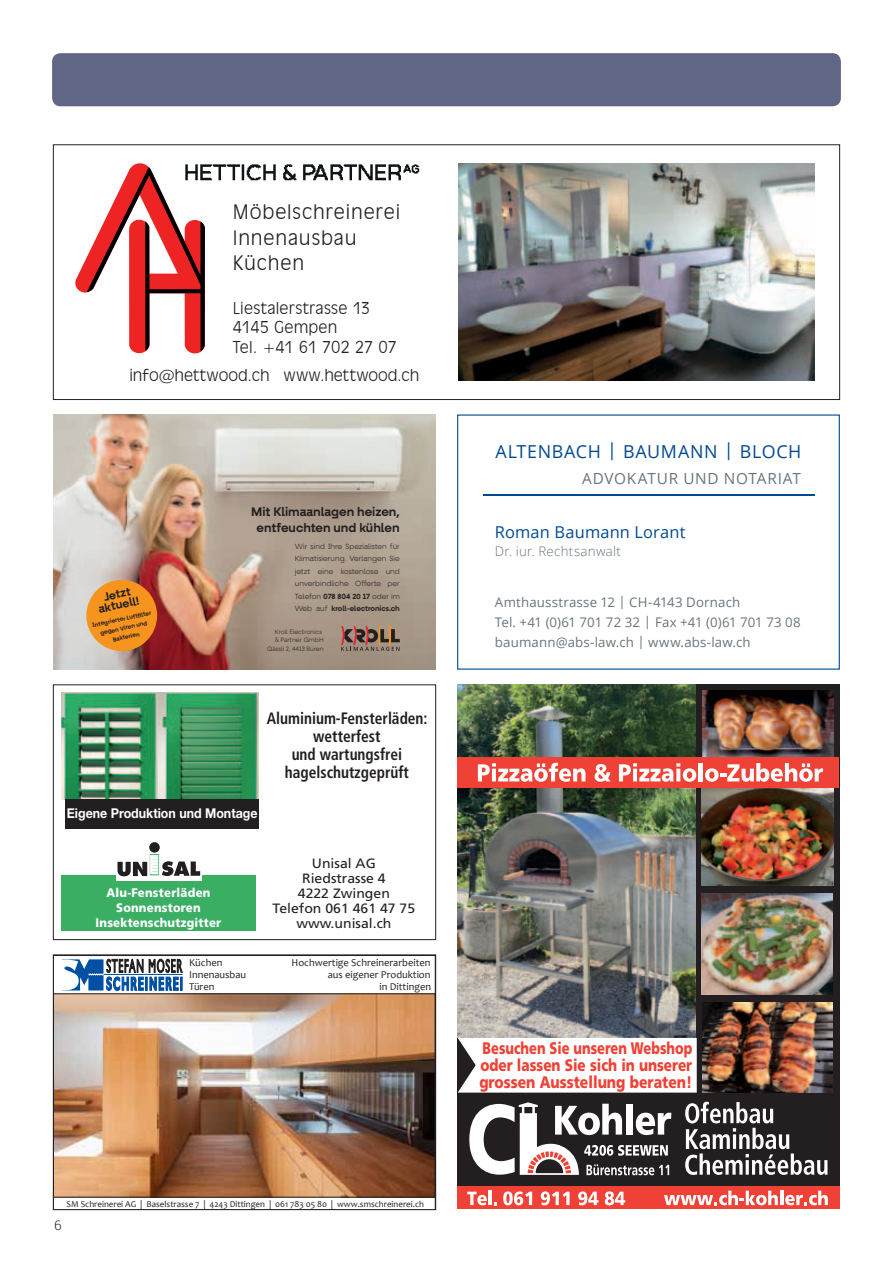
<style>
.page{position:relative;width:893px;height:1263px;background:#fff}
.page>*{position:absolute;margin:0;border:0;box-sizing:border-box;transform-origin:0 0}
.t1{font:300 19.5px/25.5px "Incised 901 BT";letter-spacing:.045em;color:#231f20}
.t2{font:17.85px "Open Sans";letter-spacing:.04em;color:#004a91}
.t3{font:900 16.8px/16.8px "Frutiger";color:#ef4135;text-align:justify;scale:.77 1}
.t4{font:700 condensed 16.5px/18px "Frutiger LT Std";color:#231f20;text-align:center;scale:.93 1}
.t5{font:16.35px "Open Sans";letter-spacing:.01em;color:#004a91}
.t6{font:300 16.05px/19.5px "Incised 901 BT";letter-spacing:.01em;color:#231f20}
.t7{font:15.3px "Open Sans";letter-spacing:.045em;color:#6a747b}
.t8{font:13.95px "Incised 901 BT";color:#231f20}
.t9{font:13.5px/15px "Frutiger LT Std";color:#231f20;text-align:center;scale:1.04 1}
.t10{font:700 13.5px "Helvetica Neue LT Std";color:#fff;scale:.92 1}
.t11{font:300 13.35px "Roboto";color:#231f20}
.t12{font:13.2px/19.6px "Open Sans";letter-spacing:.01em;color:#6a747b}
.t13{font:300 13.2px "Open Sans";letter-spacing:.02em;color:#6a747b}
.t14{font:300 12.75px/16px "Incised 901 BT";color:#231f20}
.t15{font:600 12.6px/16.6px "Fractul";color:#231f20;text-align:center}
.t16{font:900 12.3px/14.9px "Frutiger LT Std";letter-spacing:.02em;color:#fff;text-align:center;scale:.92 1}
.t17{font:600 11.7px/10.8px "Fractul";color:#231f20;text-align:center}
.t18{font:10.5px/12px "Candara";color:#231f20}
.t19{font:9px "Candara";color:#231f20}
.t20{font:300 7.5px/12.6px "Fractul";color:#231f20;text-align:justify}
.t21{font:300 6.3px/8.7px "Fractul";color:#231f20;text-align:right}
.t22{font:600 6.15px/9.1px "Fractul";color:#231f20;text-align:center}
.s1{font-weight:600}
</style>
<div class="page">
<div style="left:52px;top:53px;width:789px;height:53px;background:#606786;border-radius:9px"></div>
<svg style="left:75px;top:163px;width:130px;height:190px"></svg>
<div style="left:172px;top:159px;width:59px;height:29px;background:#fff"></div>
<img style="left:185px;top:164px;width:235px;height:17px">
<img style="left:459px;top:164px;width:355px;height:216px">
<svg style="left:61px;top:692px;width:198px;height:239px"></svg>
<div style="left:62px;top:875px;width:194px;height:56px;background:#3aae63"></div>
<img style="left:62px;top:693px;width:197px;height:106px">
<div style="left:66px;top:799px;width:193px;height:29px;background:#231f20"></div>
<div style="left:116px;top:842px;width:86px;height:39px;background:#fff"></div>
<div style="left:149px;top:842px;width:11px;height:11px;background:#231f20;border-radius:50%"></div>
<div style="left:149px;top:853px;width:10px;height:23px;border:1px solid #fff"></div>
<svg style="left:117px;top:855px;width:83px;height:21px"></svg>
<svg style="left:457px;top:415px;width:383px;height:255px"></svg>
<hr style="left:483px;top:494px;width:332px;height:2px;background:#004a91">
<img style="left:457px;top:685px;width:240px;height:353px">
<div style="left:457px;top:1038px;width:383px;height:166px;background:#231f20"></div>
<div style="left:457px;top:1186px;width:383px;height:23px;background:#ef4135"></div>
<svg style="left:467px;top:1192px;width:20px;height:13px"></svg>
<hr style="left:489px;top:1191px;width:3px;height:14px;background:#fff">
<svg style="left:503px;top:1191px;width:29px;height:14px"></svg>
<svg style="left:541px;top:1191px;width:29px;height:14px"></svg>
<svg style="left:578px;top:1191px;width:20px;height:14px"></svg>
<svg style="left:605px;top:1191px;width:20px;height:14px"></svg>
<svg style="left:664px;top:1191px;width:114px;height:14px"></svg>
<hr style="left:780px;top:1191px;width:3px;height:14px;background:#fff">
<svg style="left:785px;top:1191px;width:43px;height:14px"></svg>
<svg style="left:469px;top:1102px;width:202px;height:73px"></svg>
<svg style="left:685px;top:1102px;width:143px;height:73px"></svg>
<div style="left:697px;top:685px;width:143px;height:412px;background:#231f20"></div>
<img style="left:702px;top:1002px;width:131px;height:91px">
<img style="left:702px;top:691px;width:131px;height:194px">
<img style="left:701px;top:894px;width:132px;height:100px">
<div style="left:457px;top:757px;width:382px;height:31px;background:#ef4135"></div>
<svg style="left:478px;top:763px;width:107px;height:19px"></svg>
<svg style="left:595px;top:764px;width:16px;height:18px"></svg>
<svg style="left:619px;top:763px;width:77px;height:19px"></svg>
<hr style="left:699px;top:763px;width:4px;height:18px;background:#fff">
<svg style="left:705px;top:763px;width:118px;height:19px"></svg>
<div style="left:458px;top:1038px;width:239px;height:54px;background:#fff"></div>
<hr style="left:104px;top:974px;width:79px;height:1px;background:#004fa3">
<img style="left:55px;top:995px;width:378px;height:200px">
<svg style="left:61px;top:958px;width:121px;height:33px"></svg>
<img style="left:53px;top:415px;width:383px;height:255px">
<div style="left:86px;top:580px;width:71px;height:71px;background:#f7941d;border-radius:50%"></div>
<svg style="left:341px;top:626px;width:59px;height:25px"></svg>
<div style="left:53px;top:145px;width:787px;height:255px;border:1px solid #231f20"></div>
<div style="left:53px;top:685px;width:383px;height:255px;border:1px solid #231f20"></div>
<div style="left:53px;top:955px;width:383px;height:255px;border:1px solid #231f20"></div>
<h1 class="t1" style="left:233px;top:200px;width:169px">Möbelschreinerei<br>Innenausbau<br>Küchen</h1>
<h3 class="t6" style="left:233px;top:298px;width:166px">Liestalerstrasse 13<br>4145 Gempen<br>Tel. +41 61 702 27 07</h3>
<h3 class="t8" style="left:236px;top:232px;width:142px">Hettich &amp; Partner AG</h3>
<h3 class="t14" style="left:236px;top:259px;width:107px">Liestalerstrasse 13</h3>
<h3 class="t14" style="left:236px;top:307px;width:131px">Fax +41 61 702 27 44 info@hettwood.ch www.hettwood.ch</h3>
<h3 class="t6" style="left:129px;top:365px;width:291px">info@hettwood.ch www.hettwood.ch</h3>
<h3 class="t17" style="left:95px;top:593px;width:43px;rotate:-12deg">Jetzt aktuell!</h3>
<p class="t22" style="left:92px;top:620px;width:61px;rotate:-12deg">Integrierter Luftfi lter gegen Viren und<br>Bakterien</p>
<h3 class="t15" style="left:251px;top:503px;width:150px">Mit Klimaanlagen heizen, entfeuchten und kühlen</h3>
<p class="t20" style="left:295px;top:540px;width:106px">Wir sind Ihre Spezialisten für Klimatisierung. Verlangen Sie jetzt eine kostenlose und unverbindliche Offerte per Telefon <span class="s1">078 804 20 17</span> oder im Web auf <span class="s1">kroll-electronics.ch</span></p>
<p class="t21" style="left:267px;top:627px;width:58px">Kroll Electronics<br>&amp; Partner GmbH<br>Gässli 2, 4413 Büren</p>
<h3 class="t4" style="left:267px;top:709px;width:174px">Aluminium-Fensterläden: wetterfest<br>und wartungsfrei hagelschutzgeprüft</h3>
<h3 class="t10" style="left:67px;top:805px;width:209px">Eigene Produktion und Montage</h3>
<h3 class="t16" style="left:96px;top:886px;width:138px">Alu-Fensterläden<br>Sonnenstoren<br>Insektenschutzgitter</h3>
<h3 class="t9" style="left:273px;top:856px;width:139px">Unisal AG<br>Riedstrasse 4<br>4222 Zwingen<br>Telefon 061 461 47 75 www.unisal.ch</h3>
<h3 class="t18" style="left:189px;top:956px;width:59px">Küchen<br>Innenausbau<br>Türen</h3>
<h3 class="t18" style="left:292px;top:956px;width:141px;text-align:right">Hochwertige Schreinerarbeiten aus eigener Produktion<br>in Dittingen</h3>
<p class="t19" style="left:66px;top:1199px;width:359px">SM Schreinerei AG | Baselstrasse 7 | 4243 Dittingen | 061 783 05 80 | www.smschreinerei.ch</p>
<h3 class="t11" style="left:54px;top:1216px;width:9px">6</h3>
<h2 class="t2" style="left:495px;top:439px;width:307px">ALTENBACH | BAUMANN | BLOCH</h2>
<h3 class="t7" style="left:582px;top:468px;width:220px">ADVOKATUR UND NOTARIAT</h3>
<h3 class="t5" style="left:495px;top:520px;width:192px">Roman Baumann Lorant</h3>
<h3 class="t13" style="left:495px;top:542px;width:128px">Dr. iur. Rechtsanwalt</h3>
<h3 class="t12" style="left:495px;top:592px;width:307px">Amthausstrasse 12 | CH-4143 Dornach<br>Tel. +41 (0)61 701 72 32 | Fax +41 (0)61 701 73 08 baumann@abs-law.ch | www.abs-law.ch</h3>
<h3 class="t3" style="left:479px;top:1040px;width:278px">Besuchen Sie unseren Webshop oder lassen Sie sich in unserer grossen Ausstellung beraten!</h3>
</div>
